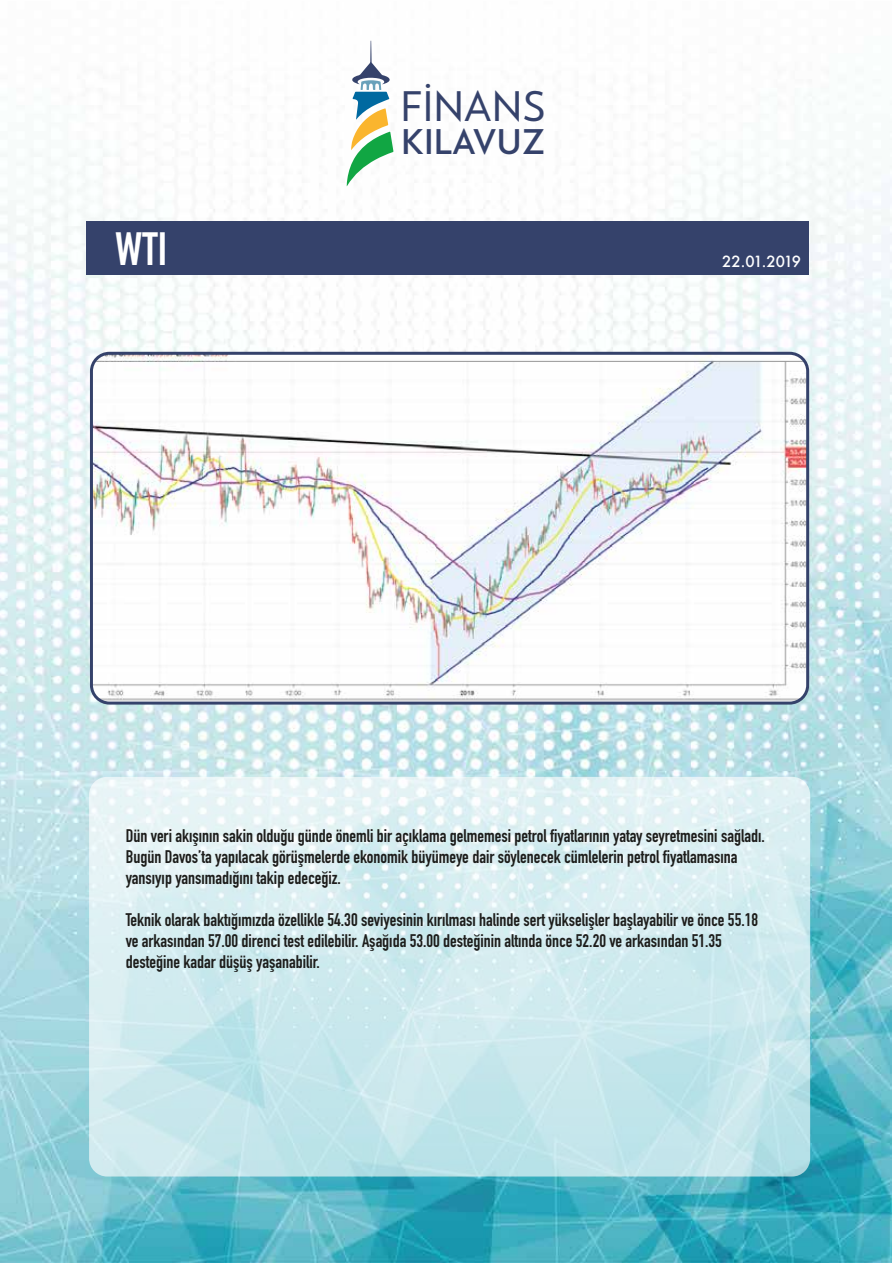
<style>
.page{position:relative;width:893px;height:1263px;background:#fff}
.page>*{position:absolute;margin:0;border:0;box-sizing:border-box;transform-origin:0 0}
.t1{font:700 46.05px "DIN Condensed";color:#fff}
.t2{font:500 40.8px "RNS Miles";color:#35426b}
.t3{font:700 34.05px "RNS Miles";color:#35426b}
.t4{font:700 18px/21px "DIN Condensed";color:#1d1d1b}
.t5{font:500 15px "Futura";letter-spacing:-.075em;color:#fff}
</style>
<div class="page">
<img style="left:0;top:40px;width:891px;height:1223px">
<svg style="left:347px;top:41px;width:46px;height:145px"></svg>
<div style="left:87px;top:221px;width:722px;height:54px;background:#35426b"></div>
<img style="left:91px;top:353px;width:717px;height:350px">
<div style="left:90px;top:352px;width:719px;height:352px;border:3px solid #35426b;border-radius:18px"></div>
<svg style="left:89px;top:777px;width:721px;height:399px;background:#d1ebef"></svg>
<h1 class="t1" style="left:115px;top:218px;width:53px">WTI</h1>
<h2 class="t2" style="left:400px;top:79px;width:147px">FİNANS</h2>
<h3 class="t3" style="left:401px;top:119px;width:145px">KILAVUZ</h3>
<p class="t5" style="left:722px;top:251px;width:80px">22.01.2019</p>
<p class="t4" style="left:126px;top:825px;width:640px">Dün veri akışının sakin olduğu günde önemli bir açıklama gelmemesi petrol fiyatlarının yatay seyretmesini sağladı.<br>Bugün Davos’ta yapılacak görüşmelerde ekonomik büyümeye dair söylenecek cümlelerin petrol fiyatlamasına yansıyıp yansımadığını takip edeceğiz.</p>
<p class="t4" style="left:126px;top:909px;width:634px">Teknik olarak baktığımızda özellikle 54.30 seviyesinin kırılması halinde sert yükselişler başlayabilir ve önce 55.18 ve arkasından 57.00 direnci test edilebilir. Aşağıda 53.00 desteğinin altında önce 52.20 ve arkasından 51.35 desteğine kadar düşüş yaşanabilir.</p>
</div>
